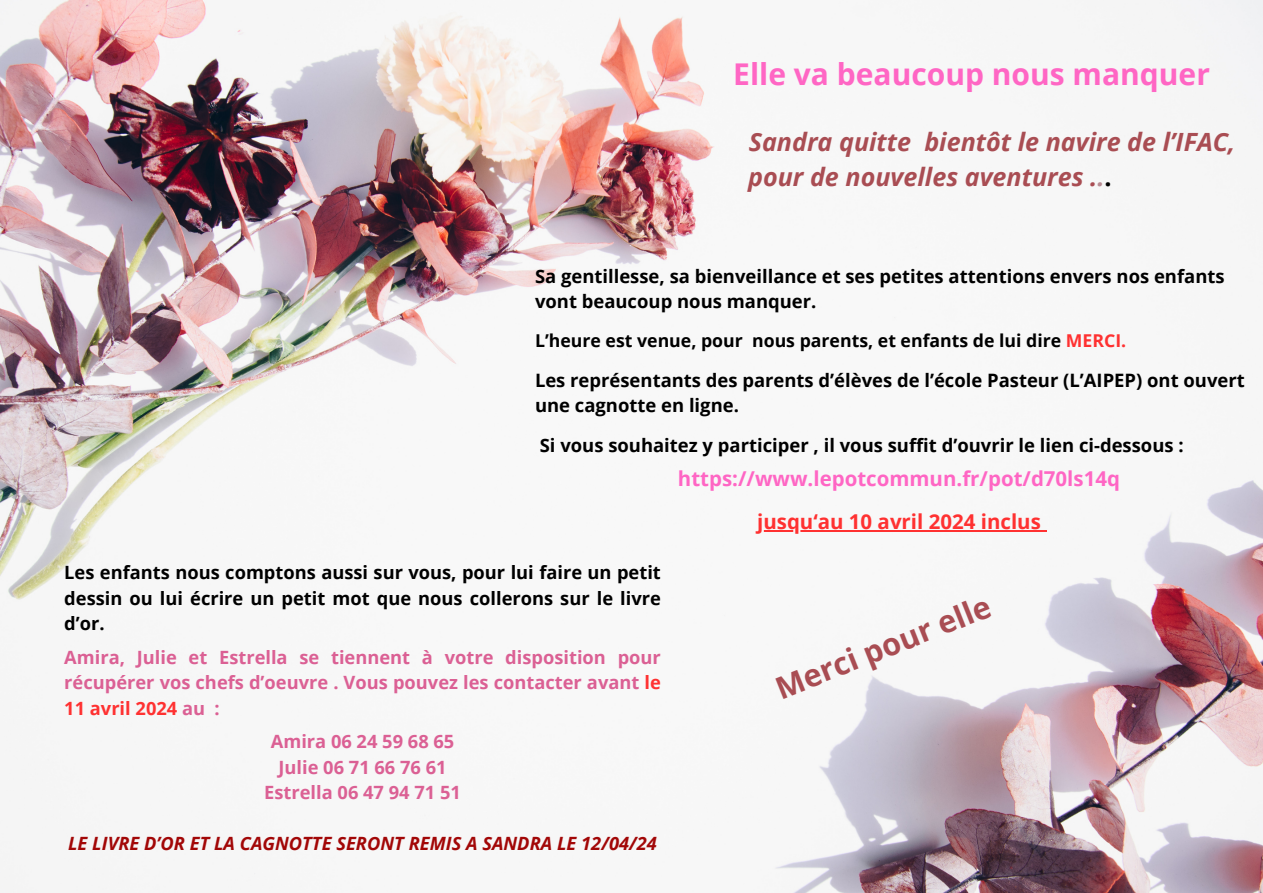
<style>
.page{position:relative;width:1263px;height:893px;background:#fff}
.page>*{position:absolute;margin:0;border:0;box-sizing:border-box;transform-origin:0 0}
.t1{font:700 30.6px "Open Sans";color:#a94d53}
.t2{font:700 30px "Open Sans";color:#ff66c4}
.t3{font:italic 700 25.12px/34.8px "Open Sans";color:#a94d53}
.t4{font:700 20.48px "Open Sans";color:#ff66c4}
.t5{font:700 20.48px "Open Sans";color:#ff3131}
.t6{font:700 18.45px/25.5px "Open Sans";color:#000}
.t7{font:700 18.3px/25.5px "Open Sans";color:#db6094;text-align:justify}
.t8{font:700 18.3px/25.5px "Open Sans";color:#000;text-align:justify}
.t9{font:italic 700 18.3px "Open Sans";color:#a20707}
.t10{font:700 17.7px "Open Sans";color:#000}
.s1{color:#b78c93}
.s2{font-style:normal;color:#000}
.s3{color:#ff3131}
</style>
<div class="page">
<img style="left:0;top:0;width:1263px;height:893px">
<hr style="left:757px;top:530px;width:284px;height:2px;background:#ff3131">
<h1 class="t2" style="left:733px;top:53px;width:478px">Elle va beaucoup nous manquer</h1>
<h3 class="t3" style="left:748px;top:124px;width:488px">Sandra quitte bientôt le navire de l’IFAC, pour de nouvelles aventures .<span class="s1">.</span><span class="s2">.</span></h3>
<h2 class="t6" style="left:535px;top:263px;width:691px">Sa gentillesse, sa bienveillance et ses petites attentions envers nos enfants vont beaucoup nous manquer.</h2>
<h3 class="t10" style="left:535px;top:328px;width:593px">L’heure est venue, pour nous parents, et enfants de lui dire <span class="s3">MERCI.</span></h3>
<p class="t6" style="left:535px;top:367px;width:711px">Les représentants des parents d’élèves de l’école Pasteur (L’AIPEP) ont ouvert une cagnotte en ligne.</p>
<h3 class="t6" style="left:540px;top:432px;width:645px">Si vous souhaitez y participer , il vous suffit d’ouvrir le lien ci-dessous :</h3>
<h3 class="t4" style="left:678px;top:464px;width:444px">https://www.lepotcommun.fr/pot/d70ls14q</h3>
<h3 class="t5" style="left:757px;top:507px;width:285px">jusqu‘au 10 avril 2024 inclus</h3>
<p class="t8" style="left:64px;top:559px;width:598px">Les enfants nous comptons aussi sur vous, pour lui faire un petit dessin ou lui écrire un petit mot que nous collerons sur le livre d’or.</p>
<p class="t7" style="left:64px;top:644px;width:598px">Amira, Julie et Estrella se tiennent à votre disposition pour récupérer vos chefs d’oeuvre . Vous pouvez les contacter avant <span class="s3">le 11 avril 2024</span> au :</p>
<p class="t7" style="left:271px;top:728px;width:185px">Amira 06 24 59 68 65</p>
<p class="t7" style="left:278px;top:754px;width:170px">Julie 06 71 66 76 61</p>
<p class="t7" style="left:264px;top:779px;width:198px">Estrella 06 47 94 71 51</p>
<h4 class="t9" style="left:68px;top:830px;width:590px">LE LIVRE D’OR ET LA CAGNOTTE SERONT REMIS A SANDRA LE 12/04/24</h4>
<h1 class="t1" style="left:769px;top:670px;width:230px;rotate:-22deg">Merci pour elle</h1>
</div>
